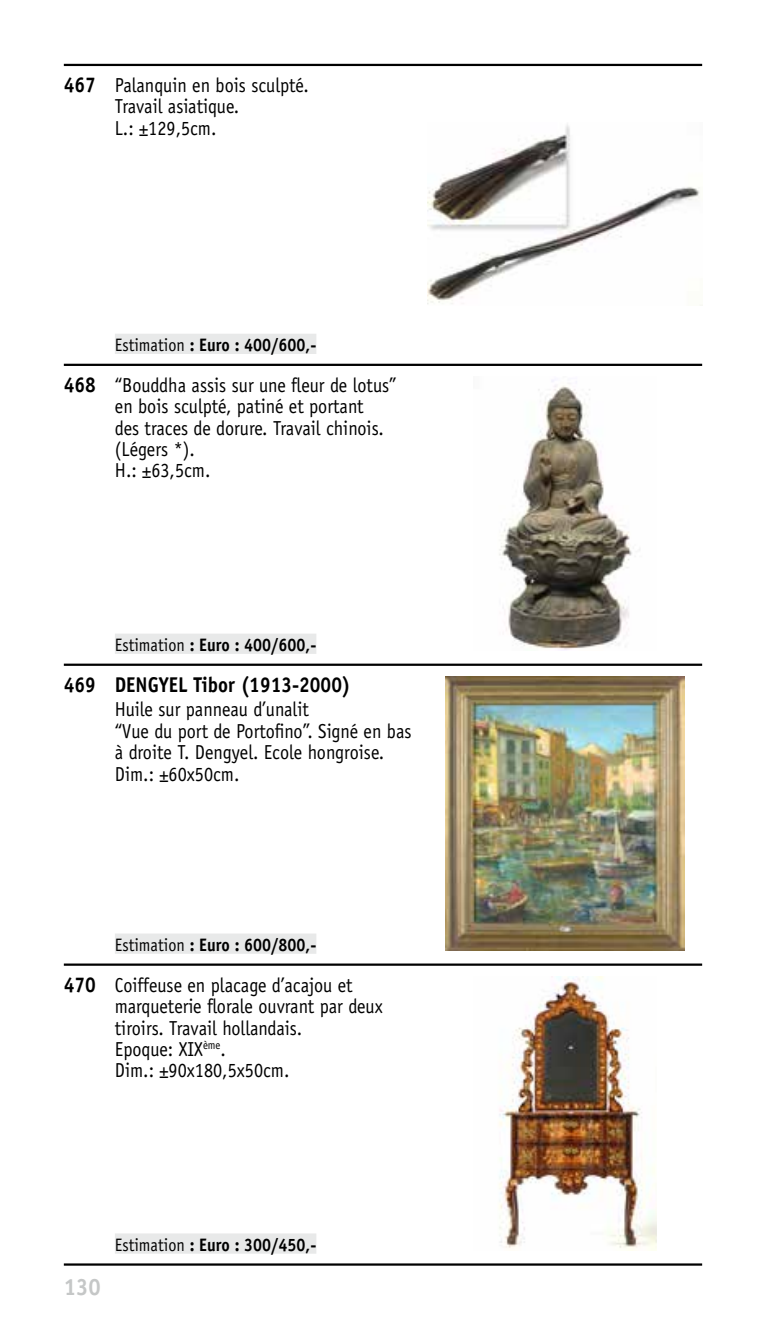
<style>
.page{position:relative;width:766px;height:1340px;background:#fff}
.page>*{position:absolute;margin:0;border:0;box-sizing:border-box;transform-origin:0 0}
.t1{font:700 23.62px "Officina Sans Std";color:#c5c7c7;scale:.94 1}
.t2{font:700 21.38px "Officina Sans Std";color:#000;scale:.9 1}
.t3{font:20.25px/21.4px "Officina Sans Std";color:#000;scale:.9 1}
.t4{font:700 18px "Officina Sans Std";color:#000;scale:.9 1}
.s1{font-weight:700;font-size:21.38px}
.s2{font-weight:400}
</style>
<div class="page">
<img style="left:427px;top:124px;width:273px;height:180px">
<div style="left:115px;top:334px;width:201px;height:20px;background:#e8e9e9"></div>
<img style="left:499px;top:380px;width:141px;height:270px">
<div style="left:115px;top:633px;width:201px;height:21px;background:#e8e9e9"></div>
<img style="left:445px;top:676px;width:239px;height:274px">
<div style="left:115px;top:933px;width:201px;height:20px;background:#e8e9e9"></div>
<img style="left:499px;top:976px;width:157px;height:274px">
<div style="left:115px;top:1233px;width:201px;height:20px;background:#e8e9e9"></div>
<hr style="left:64px;top:64px;width:638px;height:2px;background:#000">
<hr style="left:64px;top:364px;width:638px;height:2px;background:#000">
<hr style="left:64px;top:663px;width:638px;height:3px;background:#000">
<hr style="left:64px;top:963px;width:638px;height:2px;background:#000">
<hr style="left:64px;top:1263px;width:638px;height:2px;background:#000">
<p class="t3" style="left:115px;top:75px;width:217px;text-indent:-51px"><span class="s1">467</span> Palanquin en bois sculpté.<br>Travail asiatique.<br>L.: ±129,5cm.</p>
<p class="t4" style="left:115px;top:333px;width:225px"><span class="s2">Estimation</span> : Euro : 400/600,-</p>
<p class="t3" style="left:115px;top:374px;width:314px;text-indent:-51px"><span class="s1">468</span> “Bouddha assis sur une fleur de lotus” en bois sculpté, patiné et portant<br>des traces de dorure. Travail chinois. (Légers *).<br>H.: ±63,5cm.</p>
<p class="t4" style="left:115px;top:633px;width:225px"><span class="s2">Estimation</span> : Euro : 400/600,-</p>
<p class="t2" style="left:64px;top:671px;width:320px">469 DENGYEL Tibor (1913-2000)</p>
<p class="t3" style="left:115px;top:699px;width:331px">Huile sur panneau d’unalit<br>“Vue du port de Portofino”. Signé en bas à droite T. Dengyel. Ecole hongroise.<br>Dim.: ±60x50cm.</p>
<p class="t4" style="left:115px;top:933px;width:225px"><span class="s2">Estimation</span> : Euro : 600/800,-</p>
<p class="t3" style="left:115px;top:974px;width:299px;text-indent:-51px"><span class="s1">470</span> Coiffeuse en placage d’acajou et marqueterie florale ouvrant par deux tiroirs. Travail hollandais.<br>Epoque: XIX<sup>ème</sup>.<br>Dim.: ±90x180,5x50cm.</p>
<p class="t1" style="left:64px;top:1272px;width:41px">130</p>
<p class="t4" style="left:115px;top:1233px;width:225px"><span class="s2">Estimation</span> : Euro : 300/450,-</p>
</div>
